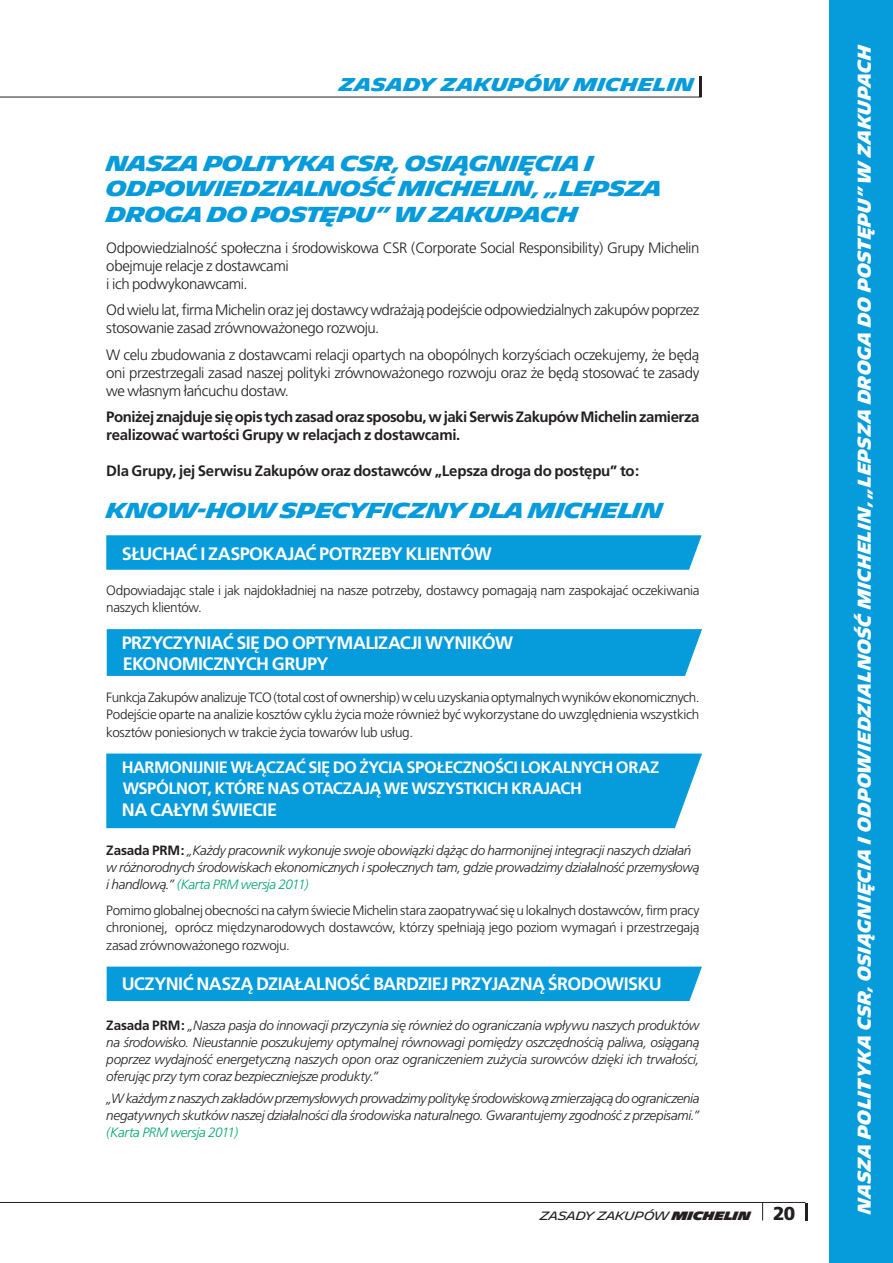
<style>
.page{position:relative;width:893px;height:1263px;background:#fff}
.page>*{position:absolute;margin:0;border:0;box-sizing:border-box;transform-origin:0 0}
.t1{font:700 21px/25.5px "Michelin";letter-spacing:-.035em;color:#069bda}
.t2{font:700 18px/20.7px "Frutiger CE";letter-spacing:-.03em;color:#fff}
.t3{font:700 18px "Michelin";letter-spacing:.015em;color:#fff;scale:.84 1}
.t4{font:700 18px "Michelin";color:#069bda}
.t5{font:700 16.5px/20.7px "Frutiger CE";letter-spacing:-.03em;color:#fff}
.t6{font:300 15px/18px "Frutiger CE";letter-spacing:-.03em;color:#231f20}
.t7{font:700 15px/18px "Frutiger CE";letter-spacing:-.025em;color:#231f20}
.t8{font:italic 300 13.5px/17.2px "Frutiger CE";letter-spacing:-.025em;color:#231f20}
.t9{font:300 13.5px/17.2px "Frutiger CE";letter-spacing:-.025em;color:#231f20;text-align:justify}
.t10{font:italic 300 13.5px "Frutiger CE";letter-spacing:-.025em;color:#00a66e}
.t11{font:11.7px "Michelin";letter-spacing:-.025em;color:#231f20}
.s1{font-weight:700;font-style:normal}
.s2{color:#00a66e}
.s3{font-weight:900}
.s4{font-family:"Frutiger";font-weight:900;font-size:18.75px}
</style>
<div class="page">
<hr style="left:0;top:1202px;width:805px;height:1px;background:#231f20">
<svg style="left:762px;top:1203px;width:1px;height:17px"></svg>
<hr style="left:805px;top:1202px;width:3px;height:18px;background:#231f20">
<hr style="left:0;top:97px;width:702px;height:1px;background:#231f20">
<hr style="left:699px;top:77px;width:3px;height:20px;background:#231f20">
<div style="left:829px;top:0;width:64px;height:1263px;background:#069bda"></div>
<div style="left:106px;top:535px;width:596px;height:35px;background:#069bda"></div>
<div style="left:107px;top:629px;width:595px;height:47px;background:#069bda"></div>
<div style="left:107px;top:966px;width:595px;height:35px;background:#069bda"></div>
<div style="left:106px;top:753px;width:596px;height:75px;background:#069bda"></div>
<h2 class="t4" style="left:339px;top:78px;width:357px">ZASADY ZAKUPÓW MICHELIN</h2>
<h1 class="t1" style="left:106px;top:152px;width:557px">NASZA POLITYKA CSR, OSIĄGNIĘCIA I<br>ODPOWIEDZIALNOŚĆ MICHELIN, „LEPSZA<br>DROGA DO POSTĘPU” W ZAKUPACH</h1>
<p class="t6" style="left:106px;top:240px;width:595px">Odpowiedzialność społeczna i środowiskowa CSR (Corporate Social Responsibility) Grupy Michelin obejmuje relacje z dostawcami<br>i ich podwykonawcami.</p>
<p class="t6" style="left:106px;top:302px;width:595px">Od wielu lat, firma Michelin oraz jej dostawcy wdrażają podejście odpowiedzialnych zakupów poprzez stosowanie zasad zrównoważonego rozwoju.</p>
<p class="t6" style="left:106px;top:347px;width:595px;text-align:justify">W celu zbudowania z dostawcami relacji opartych na obopólnych korzyściach oczekujemy, że będą oni przestrzegali zasad naszej polityki zrównoważonego rozwoju oraz że będą stosować te zasady we własnym łańcuchu dostaw.</p>
<p class="t7" style="left:106px;top:409px;width:595px">Poniżej znajduje się opis tych zasad oraz sposobu, w jaki Serwis Zakupów Michelin zamierza realizować wartości Grupy w relacjach z dostawcami.</p>
<p class="t7" style="left:106px;top:462px;width:534px">Dla Grupy, jej Serwisu Zakupów oraz dostawców „Lepsza droga do postępu” to:</p>
<h1 class="t1" style="left:106px;top:500px;width:558px">KNOW-HOW SPECYFICZNY DLA MICHELIN</h1>
<h2 class="t2" style="left:122px;top:545px;width:372px">SŁUCHAĆ I ZASPOKAJAĆ POTRZEBY KLIENTÓW</h2>
<p class="t9" style="left:106px;top:583px;width:595px">Odpowiadając stale i jak najdokładniej na nasze potrzeby, dostawcy pomagają nam zaspokajać oczekiwania naszych klientów.</p>
<h2 class="t2" style="left:122px;top:634px;width:393px">PRZYCZYNIAĆ SIĘ DO OPTYMALIZACJI WYNIKÓW<br>EKONOMICZNYCH GRUPY</h2>
<p class="t9" style="left:106px;top:690px;width:595px">Funkcja Zakupów analizuje TCO (total cost of ownership) w celu uzyskania optymalnych wyników ekonomicznych.<br>Podejście oparte na analizie kosztów cyklu życia może również być wykorzystane do uwzględnienia wszystkich kosztów poniesionych w trakcie życia towarów lub usług.</p>
<p class="t5" style="left:122px;top:758px;width:539px">HARMONIJNIE WŁĄCZAĆ SIĘ DO ŻYCIA SPOŁECZNOŚCI LOKALNYCH ORAZ<br>WSPÓLNOT, KTÓRE NAS OTACZAJĄ WE WSZYSTKICH KRAJACH</p>
<h2 class="t2" style="left:122px;top:800px;width:157px">NA CAŁYM ŚWIECIE</h2>
<p class="t8" style="left:106px;top:842px;width:595px"><span class="s1">Zasada PRM:</span> „Każdy pracownik wykonuje swoje obowiązki dążąc do harmonijnej integracji naszych działań w różnorodnych środowiskach ekonomicznych i społecznych tam, gdzie prowadzimy działalność przemysłową i handlową.” <span class="s2">(Karta PRM wersja 2011)</span></p>
<p class="t9" style="left:106px;top:903px;width:595px">Pomimo globalnej obecności na całym świecie Michelin stara zaopatrywać się u lokalnych dostawców, firm pracy chronionej, oprócz międzynarodowych dostawców, którzy spełniają jego poziom wymagań i przestrzegają zasad zrównoważonego rozwoju.</p>
<h2 class="t2" style="left:122px;top:975px;width:542px">UCZYNIĆ NASZĄ DZIAŁALNOŚĆ BARDZIEJ PRZYJAZNĄ ŚRODOWISKU</h2>
<p class="t8" style="left:106px;top:1017px;width:595px;text-align:justify"><span class="s1">Zasada PRM:</span> „Nasza pasja do innowacji przyczynia się również do ograniczania wpływu naszych produktów na środowisko. Nieustannie poszukujemy optymalnej równowagi pomiędzy oszczędnością paliwa, osiąganą poprzez wydajność energetyczną naszych opon oraz ograniczeniem zużycia surowców dzięki ich trwałości, oferując przy tym coraz bezpieczniejsze produkty.”</p>
<p class="t8" style="left:106px;top:1091px;width:595px">„W każdym z naszych zakładów przemysłowych prowadzimy politykę środowiskową zmierzającą do ograniczenia negatywnych skutków naszej działalności dla środowiska naturalnego. Gwarantujemy zgodność z przepisami.”</p>
<p class="t10" style="left:106px;top:1127px;width:133px">(Karta PRM wersja 2011)</p>
<p class="t11" style="left:540px;top:1212px;width:257px">ZASADY ZAKUPÓW <span class="s3">MICHELIN</span> <span class="s4">20</span></p>
<h2 class="t3" style="left:858px;top:1214px;width:1393px;rotate:-90deg">NASZA POLITYKA CSR, OSIĄGNIĘCIA I ODPOWIEDZIALNOŚĆ MICHELIN,„LEPSZA DROGA DO POSTĘPU” W ZAKUPACH</h2>
</div>
